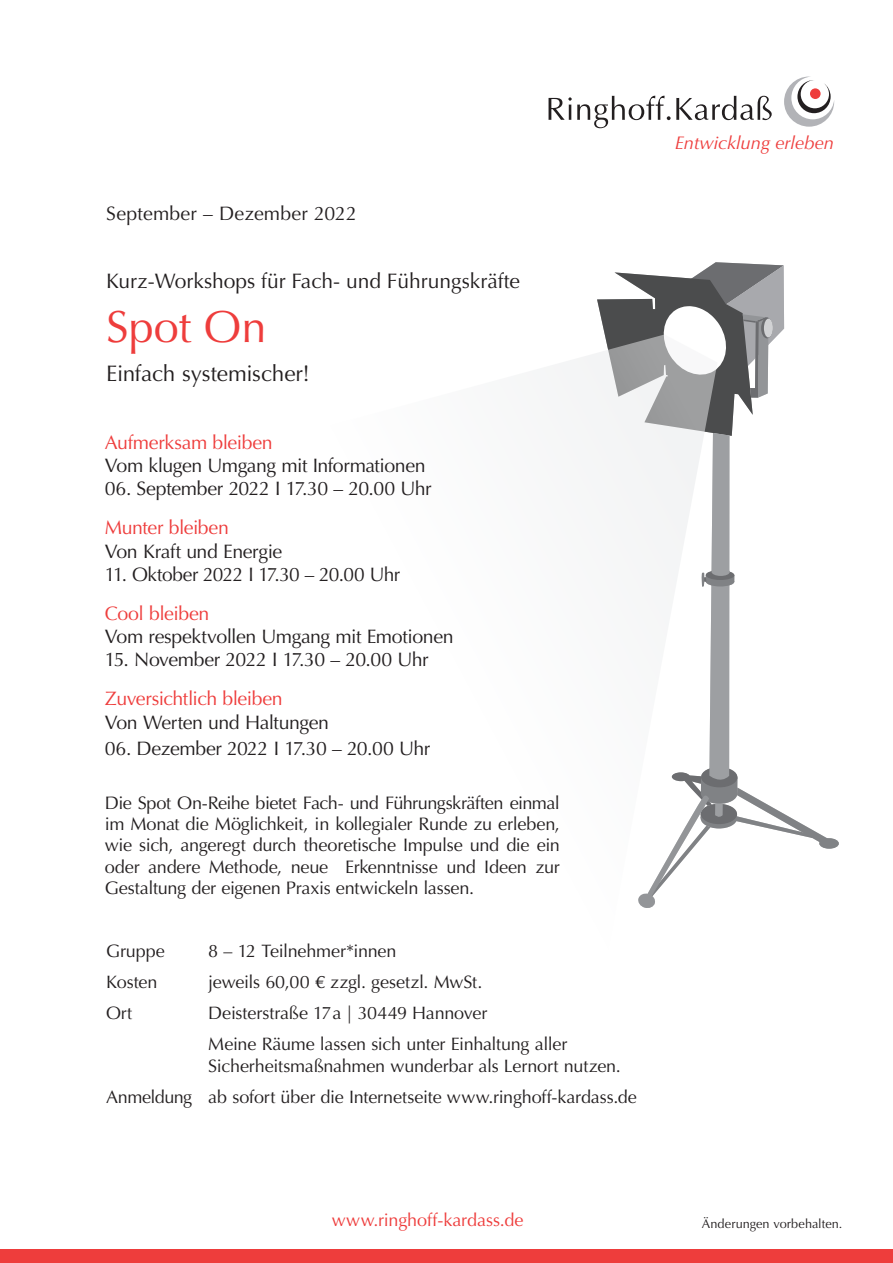
<style>
.page{position:relative;width:893px;height:1263px;background:#fff}
.page>*{position:absolute;margin:0;border:0;box-sizing:border-box;transform-origin:0 0}
.t1{font:45px "Optima";color:#ee3d3c}
.t2{font:22.5px "Optima";letter-spacing:-.01em;color:#231f20}
.t3{font:21px "Optima";color:#231f20}
.t4{font:19.5px "Optima";letter-spacing:-.025em;color:#231f20}
.t5{font:19.5px "Optima";letter-spacing:-.025em;color:#ee3d3c}
.t6{font:19.5px "Optima";letter-spacing:.01em;color:#231f20}
.t7{font:italic 18.3px "Optima";color:#ee3d3c}
.t8{font:18.15px/21.3px "Optima";letter-spacing:-.015em;color:#231f20;text-align:justify}
.t9{font:18px/31px "Optima";letter-spacing:-.01em;color:#231f20}
.t10{font:18px "Optima";letter-spacing:-.005em;color:#ee3d3c}
.t11{font:12.75px "Optima";letter-spacing:.01em;color:#231f20}
</style>
<div class="page">
<svg style="left:784px;top:77px;width:50px;height:50px"></svg>
<svg style="left:549px;top:95px;width:223px;height:33px"></svg>
<div style="left:558px;top:353px;width:39px;height:83px;background:#f4f5f6"></div>
<div style="left:819px;top:838px;width:20px;height:11px;background:#808285;border-radius:50%"></div>
<svg style="left:597px;top:262px;width:232px;height:646px"></svg>
<div style="left:0;top:1250px;width:893px;height:13px;background:#ee3d3c"></div>
<p class="t6" style="left:106px;top:202px;width:252px">September – Dezember 2022</p>
<p class="t3" style="left:106px;top:269px;width:415px">Kurz-Workshops für Fach- und Führungskräfte</p>
<h1 class="t1" style="left:106px;top:301px;width:162px">Spot On</h1>
<p class="t2" style="left:106px;top:360px;width:205px">Einfach systemischer!</p>
<p class="t5" style="left:105px;top:431px;width:169px">Aufmerksam bleiben</p>
<p class="t4" style="left:105px;top:454px;width:322px">Vom klugen Umgang mit Informationen</p>
<p class="t4" style="left:105px;top:477px;width:328px">06. September 2022 I 17.30 – 20.00 Uhr</p>
<p class="t5" style="left:105px;top:516px;width:126px">Munter bleiben</p>
<p class="t4" style="left:105px;top:540px;width:179px">Von Kraft und Energie</p>
<p class="t4" style="left:105px;top:563px;width:297px">11. Oktober 2022 I 17.30 – 20.00 Uhr</p>
<p class="t5" style="left:105px;top:602px;width:106px">Cool bleiben</p>
<p class="t4" style="left:105px;top:625px;width:350px">Vom respektvollen Umgang mit Emotionen</p>
<p class="t4" style="left:105px;top:648px;width:325px">15. November 2022 I 17.30 – 20.00 Uhr</p>
<p class="t5" style="left:105px;top:687px;width:179px">Zuversichtlich bleiben</p>
<p class="t4" style="left:105px;top:711px;width:226px">Von Werten und Haltungen</p>
<p class="t4" style="left:105px;top:736px;width:327px">06. Dezember 2022 I 17.30 – 20.00 Uhr</p>
<p class="t8" style="left:105px;top:792px;width:456px">Die Spot On-Reihe bietet Fach- und Führungskräften einmal im Monat die Möglichkeit, in kollegialer Runde zu erleben, wie sich, angeregt durch theoretische Impulse und die ein oder andere Methode, neue Erkenntnisse und Ideen zur Gestaltung der eigenen Praxis entwickeln lassen.</p>
<p class="t9" style="left:106px;top:935px;width:60px">Gruppe</p>
<p class="t9" style="left:208px;top:935px;width:190px">8 – 12 Teilnehmer*innen</p>
<p class="t9" style="left:106px;top:966px;width:53px">Kosten</p>
<p class="t9" style="left:208px;top:966px;width:276px">jeweils 60,00 € zzgl. gesetzl. MwSt.</p>
<p class="t9" style="left:106px;top:997px;width:27px">Ort</p>
<p class="t9" style="left:208px;top:997px;width:360px">Deisterstraße 17a | 30449 Hannover<br>Meine Räume lassen sich unter Einhaltung aller</p>
<p class="t9" style="left:106px;top:1051px;width:532px;text-indent:102px">Sicherheitsmaßnahmen wunderbar als Lernort nutzen.<br>Anmeldung ab sofort über die Internetseite www.ringhoff-kardass.de</p>
<p class="t7" style="left:675px;top:132px;width:161px">Entwicklung erleben</p>
<p class="t10" style="left:332px;top:1209px;width:193px">www.ringhoff-kardass.de</p>
<p class="t11" style="left:702px;top:1216px;width:142px">Änderungen vorbehalten.</p>
</div>
